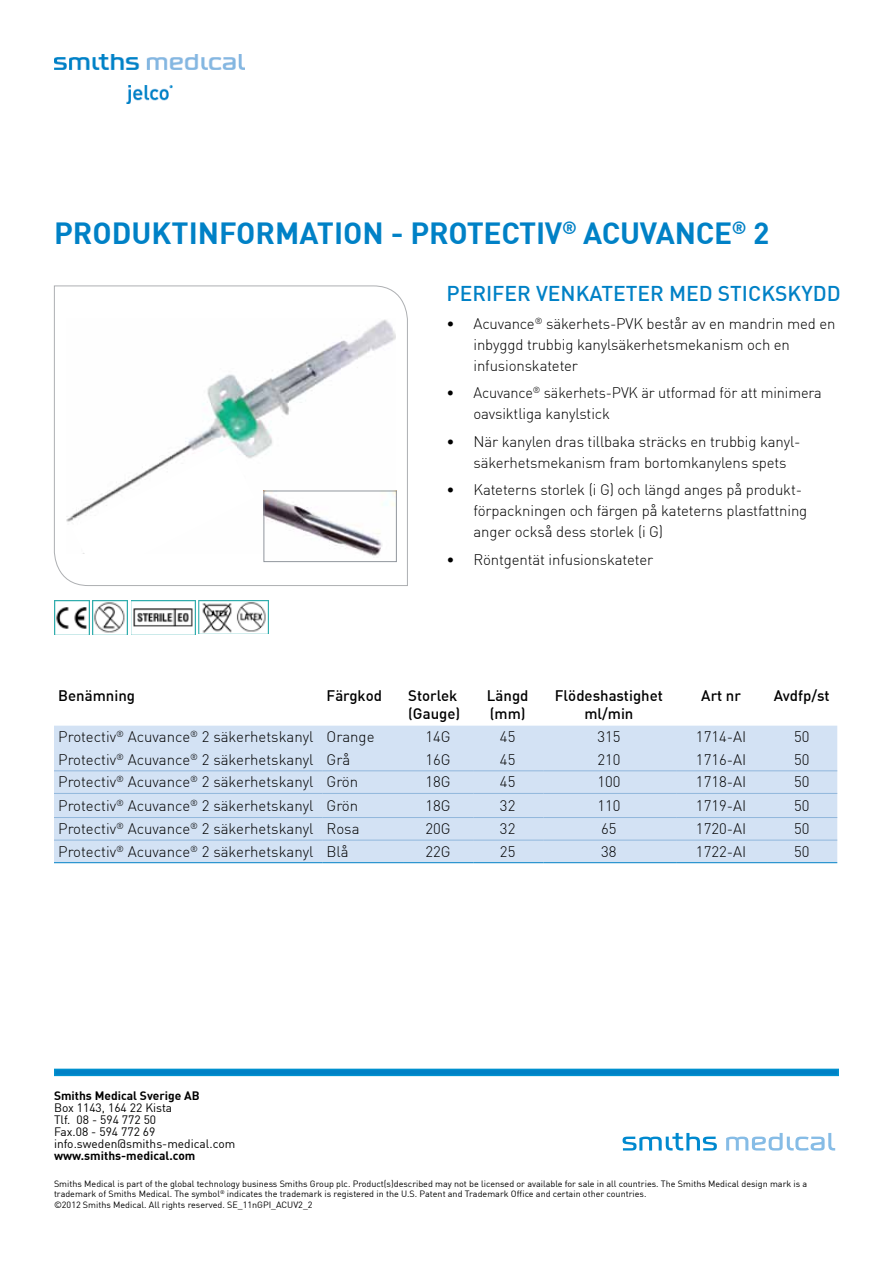
<style>
.page{position:relative;width:893px;height:1263px;background:#fff}
.page>*{position:absolute;margin:0;border:0;box-sizing:border-box;transform-origin:0 0}
.t1{font:700 30px "DIN";color:#0081c6}
.t2{font:500 21px "DIN";color:#0081c6}
.t3{font:700 17.55px "DIN";color:#0081c6}
.t4{font:300 15px/21px "DIN";letter-spacing:-.01em;color:#000}
.t5{font:500 15px/18px "DIN";color:#000}
.t6{font:12px/12px "DIN";color:#000}
.t7{font:700 12px "DIN";color:#000}
.t8{font:9px/10.5px "DIN";color:#000}
.s1{font-size:30px}
</style>
<div class="page">
<svg style="left:54px;top:725px;width:783px;height:1px"></svg>
<div style="left:54px;top:726px;width:783px;height:136px;background:#d3e2f4"></div>
<hr style="left:54px;top:770px;width:268px;height:1px;background:#91b7dc">
<hr style="left:54px;top:793px;width:268px;height:1px;background:#91b7dc">
<hr style="left:54px;top:817px;width:268px;height:1px;background:#91b7dc">
<hr style="left:54px;top:840px;width:268px;height:1px;background:#91b7dc">
<hr style="left:322px;top:770px;width:82px;height:1px;background:#91b7dc">
<hr style="left:404px;top:770px;width:70px;height:1px;background:#91b7dc">
<hr style="left:474px;top:770px;width:69px;height:1px;background:#91b7dc">
<hr style="left:543px;top:770px;width:133px;height:1px;background:#91b7dc">
<hr style="left:676px;top:770px;width:92px;height:1px;background:#91b7dc">
<hr style="left:768px;top:770px;width:69px;height:1px;background:#91b7dc">
<hr style="left:322px;top:793px;width:82px;height:1px;background:#91b7dc">
<hr style="left:404px;top:793px;width:70px;height:1px;background:#91b7dc">
<hr style="left:474px;top:793px;width:69px;height:1px;background:#91b7dc">
<hr style="left:543px;top:793px;width:133px;height:1px;background:#91b7dc">
<hr style="left:676px;top:793px;width:92px;height:1px;background:#91b7dc">
<hr style="left:768px;top:793px;width:69px;height:1px;background:#91b7dc">
<hr style="left:322px;top:817px;width:82px;height:1px;background:#91b7dc">
<hr style="left:404px;top:817px;width:70px;height:1px;background:#91b7dc">
<hr style="left:474px;top:817px;width:69px;height:1px;background:#91b7dc">
<hr style="left:543px;top:817px;width:133px;height:1px;background:#91b7dc">
<hr style="left:676px;top:817px;width:92px;height:1px;background:#91b7dc">
<hr style="left:768px;top:817px;width:69px;height:1px;background:#91b7dc">
<hr style="left:322px;top:840px;width:82px;height:1px;background:#91b7dc">
<hr style="left:404px;top:840px;width:70px;height:1px;background:#91b7dc">
<hr style="left:474px;top:840px;width:69px;height:1px;background:#91b7dc">
<hr style="left:543px;top:840px;width:133px;height:1px;background:#91b7dc">
<hr style="left:676px;top:840px;width:92px;height:1px;background:#91b7dc">
<hr style="left:768px;top:840px;width:69px;height:1px;background:#91b7dc">
<hr style="left:54px;top:862px;width:268px;height:1px;background:#0081c6">
<hr style="left:322px;top:862px;width:82px;height:1px;background:#0081c6">
<hr style="left:404px;top:862px;width:70px;height:1px;background:#0081c6">
<hr style="left:474px;top:862px;width:69px;height:1px;background:#0081c6">
<hr style="left:543px;top:862px;width:133px;height:1px;background:#0081c6">
<hr style="left:676px;top:862px;width:92px;height:1px;background:#0081c6">
<hr style="left:768px;top:862px;width:69px;height:1px;background:#0081c6">
<svg style="left:54px;top:285px;width:354px;height:301px"></svg>
<img style="left:55px;top:600px;width:34px;height:35px">
<img style="left:93px;top:600px;width:35px;height:35px">
<img style="left:199px;top:600px;width:69px;height:34px">
<img style="left:131px;top:601px;width:64px;height:34px">
<img style="left:66px;top:318px;width:330px;height:235px">
<svg style="left:71px;top:448px;width:184px;height:130px"></svg>
<img style="left:266px;top:493px;width:129px;height:67px">
<div style="left:264px;top:491px;width:133px;height:71px;border:1px solid #91969d"></div>
<img style="left:55px;top:54px;width:189px;height:49px">
<svg style="left:623px;top:1133px;width:94px;height:17px"></svg>
<svg style="left:726px;top:1133px;width:109px;height:17px"></svg>
<svg style="left:54px;top:1069px;width:785px;height:7px;background:#0086c9"></svg>
<h1 class="t1" style="left:54px;top:214px;width:549px">Produktinformation - Protectiv<sup>®</sup> ACUVANCE</h1>
<p class="t3" style="left:732px;top:217px;width:39px">® <span class="s1">2</span></p>
<h2 class="t2" style="left:446px;top:279px;width:396px">PERIFER VENKATETER MED STICKSKYDD</h2>
<p class="t4" style="left:473px;top:313px;width:364px;text-indent:-27px">• Acuvance<sup>®</sup> säkerhets-PVK består av en mandrin med en inbyggd trubbig kanylsäkerhetsmekanism och en infusionskateter</p>
<p class="t4" style="left:473px;top:382px;width:350px;text-indent:-27px">• Acuvance<sup>®</sup> säkerhets-PVK är utformad för att minimera oavsiktliga kanylstick</p>
<p class="t4" style="left:473px;top:431px;width:329px;text-indent:-27px">• När kanylen dras tillbaka sträcks en trubbig kanyl&shy;säkerhetsmekanism fram bortomkanylens spets</p>
<p class="t4" style="left:473px;top:479px;width:335px;text-indent:-27px">• Kateterns storlek (i G) och längd anges på produkt&shy;förpackningen och färgen på kateterns plastfattning anger också dess storlek (i G)</p>
<p class="t4" style="left:446px;top:548px;width:208px">• Röntgentät infusionskateter</p>
<p class="t5" style="left:58px;top:685px;width:78px">Benämning</p>
<p class="t5" style="left:327px;top:685px;width:57px">Färgkod</p>
<p class="t5" style="left:408px;top:685px;width:54px">Storlek (Gauge)</p>
<p class="t5" style="left:487px;top:685px;width:43px">Längd (mm)</p>
<p class="t5" style="left:555px;top:685px;width:110px;text-align:center">Flödeshastighet ml/min</p>
<p class="t5" style="left:701px;top:685px;width:41px">Art nr</p>
<p class="t5" style="left:774px;top:685px;width:57px">Avdfp/st</p>
<p class="t4" style="left:58px;top:726px;width:318px">Protectiv<sup>®</sup> Acuvance<sup>®</sup> 2 säkerhetskanyl Orange</p>
<p class="t4" style="left:425px;top:726px;width:27px">14G</p>
<p class="t4" style="left:500px;top:726px;width:17px">45</p>
<p class="t4" style="left:597px;top:726px;width:25px">315</p>
<p class="t4" style="left:696px;top:726px;width:52px">1714-AI</p>
<p class="t4" style="left:794px;top:726px;width:17px">50</p>
<p class="t4" style="left:58px;top:749px;width:294px">Protectiv<sup>®</sup> Acuvance<sup>®</sup> 2 säkerhetskanyl Grå</p>
<p class="t4" style="left:425px;top:749px;width:27px">16G</p>
<p class="t4" style="left:500px;top:749px;width:17px">45</p>
<p class="t4" style="left:597px;top:749px;width:25px">210</p>
<p class="t4" style="left:696px;top:749px;width:52px">1716-AI</p>
<p class="t4" style="left:794px;top:749px;width:17px">50</p>
<p class="t4" style="left:58px;top:771px;width:301px">Protectiv<sup>®</sup> Acuvance<sup>®</sup> 2 säkerhetskanyl Grön</p>
<p class="t4" style="left:425px;top:771px;width:27px">18G</p>
<p class="t4" style="left:500px;top:771px;width:17px">45</p>
<p class="t4" style="left:597px;top:771px;width:25px">100</p>
<p class="t4" style="left:696px;top:771px;width:52px">1718-AI</p>
<p class="t4" style="left:794px;top:771px;width:17px">50</p>
<p class="t4" style="left:58px;top:795px;width:301px">Protectiv<sup>®</sup> Acuvance<sup>®</sup> 2 säkerhetskanyl Grön</p>
<p class="t4" style="left:425px;top:795px;width:27px">18G</p>
<p class="t4" style="left:500px;top:795px;width:17px">32</p>
<p class="t4" style="left:597px;top:795px;width:25px">110</p>
<p class="t4" style="left:696px;top:795px;width:52px">1719-AI</p>
<p class="t4" style="left:794px;top:795px;width:17px">50</p>
<p class="t4" style="left:58px;top:818px;width:303px">Protectiv<sup>®</sup> Acuvance<sup>®</sup> 2 säkerhetskanyl Rosa</p>
<p class="t4" style="left:425px;top:818px;width:27px">20G</p>
<p class="t4" style="left:500px;top:818px;width:17px">32</p>
<p class="t4" style="left:601px;top:818px;width:17px">65</p>
<p class="t4" style="left:696px;top:818px;width:52px">1720-AI</p>
<p class="t4" style="left:794px;top:818px;width:17px">50</p>
<p class="t4" style="left:58px;top:841px;width:292px">Protectiv<sup>®</sup> Acuvance<sup>®</sup> 2 säkerhetskanyl Blå</p>
<p class="t4" style="left:425px;top:841px;width:27px">22G</p>
<p class="t4" style="left:500px;top:841px;width:17px">25</p>
<p class="t4" style="left:601px;top:841px;width:17px">38</p>
<p class="t4" style="left:696px;top:841px;width:52px">1722-AI</p>
<p class="t4" style="left:794px;top:841px;width:17px">50</p>
<p class="t7" style="left:54px;top:1087px;width:147px">Smiths Medical Sverige AB</p>
<p class="t6" style="left:54px;top:1101px;width:183px">Box 1143, 164 22 Kista<br>Tlf. 08 - 594 772 50<br>Fax.08 - 594 772 69 info.sweden@smiths-medical.com</p>
<p class="t7" style="left:54px;top:1147px;width:143px">www.smiths-medical.com</p>
<p class="t8" style="left:54px;top:1178px;width:755px">Smiths Medical is part of the global technology business Smiths Group plc. Product(s)described may not be licensed or available for sale in all countries. The Smiths Medical design mark is a trademark of Smiths Medical. The symbol<sup>®</sup> indicates the trademark is registered in the U.S. Patent and Trademark Office and certain other countries.<br>©2012 Smiths Medical. All rights reserved. SE_11nGPI_ACUV2_2</p>
</div>
